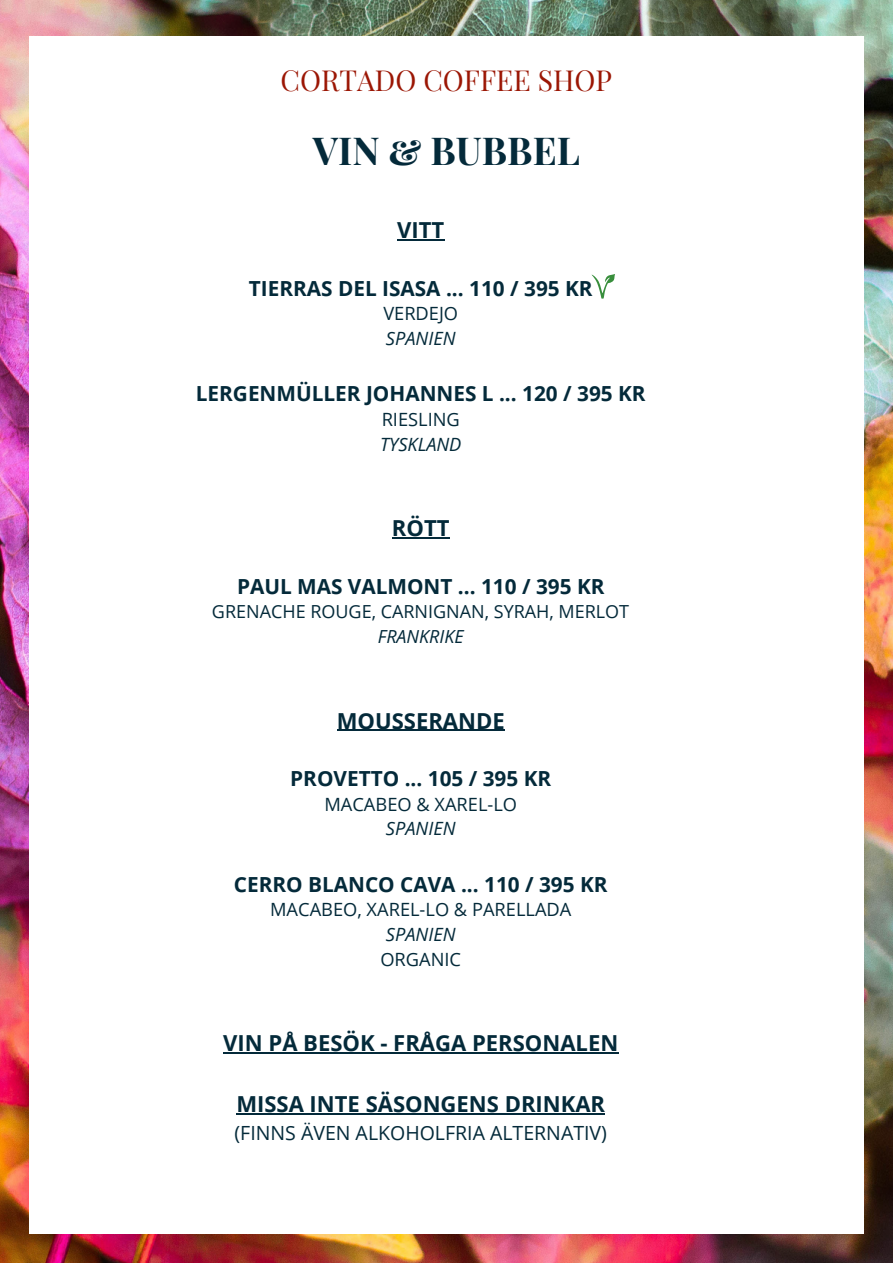
<style>
.page{position:relative;width:893px;height:1264px;background:#fff}
.page>*{position:absolute;margin:0;border:0;box-sizing:border-box;transform-origin:0 0}
.t1{font:700 37.8px "Playfair Display SC";color:#042a3a}
.t2{font:28.35px "Playfair Display SC";color:#9b1604}
.t3{font:700 22.05px "Open Sans";color:#042a3a}
.t4{font:700 20.7px "Open Sans";color:#042a3a}
.t5{font:19.5px "Open Sans";color:#042a3a}
.t6{font:18.3px "Open Sans";color:#042a3a}
.t7{font:italic 18.3px "Open Sans";color:#042a3a}
.t8{font:18px "Open Sans";color:#042a3a}
.t9{font:italic 18px "Open Sans";color:#042a3a}
</style>
<div class="page">
<img style="left:0;top:0;width:892px;height:1262px">
<div style="left:30px;top:36px;width:833px;height:1196px;background:#fff"></div>
<hr style="left:397px;top:239px;width:47px;height:1px;background:#042a3a">
<hr style="left:392px;top:537px;width:57px;height:1px;background:#042a3a">
<hr style="left:337px;top:729px;width:167px;height:2px;background:#042a3a">
<hr style="left:223px;top:1052px;width:395px;height:1px;background:#042a3a">
<hr style="left:236px;top:1113px;width:369px;height:1px;background:#042a3a">
<svg style="left:591px;top:274px;width:24px;height:24px"></svg>
<h2 class="t2" style="left:280px;top:60px;width:333px">CORTADO COFFEE SHOP</h2>
<h1 class="t1" style="left:313px;top:124px;width:268px">VIN &amp; BUBBEL</h1>
<p class="t3" style="left:397px;top:215px;width:49px">VITT</p>
<p class="t4" style="left:249px;top:273px;width:345px">TIERRAS DEL ISASA ... 110 / 395 KR</p>
<p class="t6" style="left:383px;top:301px;width:76px">VERDEJO</p>
<p class="t7" style="left:386px;top:325px;width:71px">SPANIEN</p>
<p class="t4" style="left:196px;top:379px;width:451px">LERGENMÜLLER JOHANNES L ... 120 / 395 KR</p>
<p class="t6" style="left:381px;top:406px;width:80px">RIESLING</p>
<p class="t7" style="left:380px;top:431px;width:83px">TYSKLAND</p>
<p class="t3" style="left:392px;top:513px;width:59px">RÖTT</p>
<p class="t4" style="left:237px;top:571px;width:369px">PAUL MAS VALMONT ... 110 / 395 KR</p>
<p class="t8" style="left:212px;top:599px;width:419px">GRENACHE ROUGE, CARNIGNAN, SYRAH, MERLOT</p>
<p class="t9" style="left:378px;top:624px;width:87px">FRANKRIKE</p>
<p class="t3" style="left:337px;top:705px;width:169px">MOUSSERANDE</p>
<p class="t4" style="left:290px;top:763px;width:262px">PROVETTO ... 105 / 395 KR</p>
<p class="t6" style="left:324px;top:791px;width:194px">MACABEO &amp; XAREL-LO</p>
<p class="t7" style="left:386px;top:816px;width:71px">SPANIEN</p>
<p class="t4" style="left:234px;top:869px;width:375px">CERRO BLANCO CAVA ... 110 / 395 KR</p>
<p class="t6" style="left:270px;top:896px;width:303px">MACABEO, XAREL-LO &amp; PARELLADA</p>
<p class="t7" style="left:386px;top:921px;width:71px">SPANIEN</p>
<p class="t6" style="left:380px;top:946px;width:82px">ORGANIC</p>
<p class="t3" style="left:223px;top:1027px;width:396px">VIN PÅ BESÖK - FRÅGA PERSONALEN</p>
<p class="t3" style="left:236px;top:1088px;width:370px">MISSA INTE SÄSONGENS DRINKAR</p>
<p class="t5" style="left:234px;top:1119px;width:374px">(FINNS ÄVEN ALKOHOLFRIA ALTERNATIV)</p>
</div>
